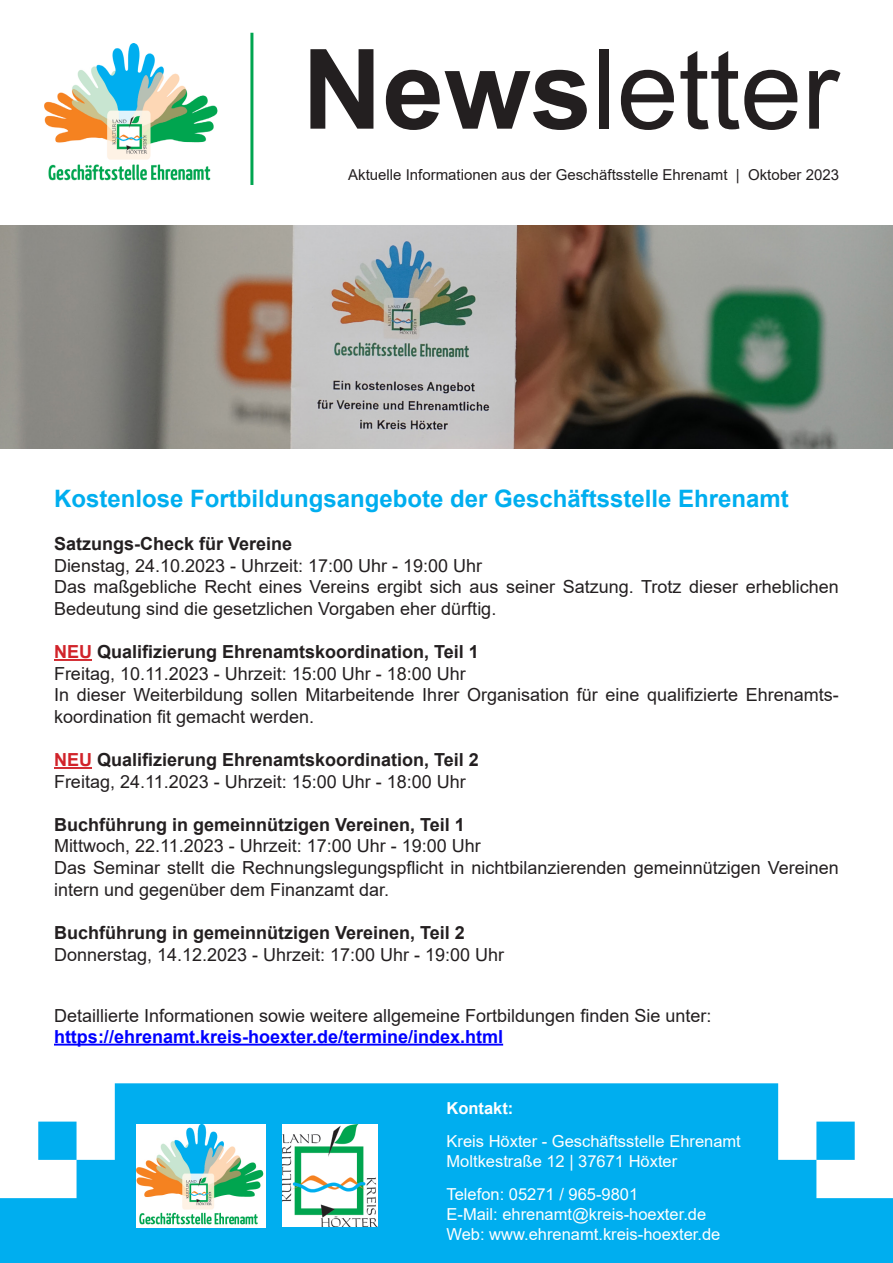
<style>
.page{position:relative;width:893px;height:1263px;background:#fff}
.page>*{position:absolute;margin:0;border:0;box-sizing:border-box;transform-origin:0 0}
.t1{font:111px "Arial";color:#231f20}
.t2{font:700 24px "Arial";color:#00aeef}
.t3{font:18px/21.6px "Arial";color:#231f20}
.t4{font:700 18px "Arial";color:#231f20}
.t5{font:700 18px "Arial";color:#00f}
.t6{font:16.5px/33.3px "Arial";color:#fff}
.t7{font:15px "Arial";color:#231f20}
.s1{font-weight:700}
.s2{color:#d1232a}
</style>
<div class="page">
<hr style="left:250px;top:33px;width:3px;height:152px;background:#00a550">
<img style="left:45px;top:44px;width:173px;height:137px">
<hr style="left:54px;top:659px;width:38px;height:2px;background:#d1232a">
<hr style="left:54px;top:767px;width:38px;height:2px;background:#d1232a">
<hr style="left:54px;top:1044px;width:449px;height:1px;background:#00f">
<img style="left:0;top:225px;width:893px;height:224px">
<svg style="left:0;top:1083px;width:893px;height:180px;background:#26baf1"></svg>
<img style="left:282px;top:1124px;width:96px;height:103px">
<img style="left:137px;top:1124px;width:129px;height:103px">
<p class="t1" style="left:302px;top:13px;width:538px"><span class="s1">News</span>letter</p>
<p class="t7" style="left:348px;top:164px;width:492px">Aktuelle Informationen aus der Geschäftsstelle Ehrenamt | Oktober 2023</p>
<p class="t2" style="left:54px;top:481px;width:736px">Kostenlose Fortbildungsangebote der Geschäftsstelle Ehrenamt</p>
<p class="t4" style="left:54px;top:531px;width:240px">Satzungs-Check für Vereine</p>
<p class="t3" style="left:54px;top:554px;width:430px">Dienstag, 24.10.2023 - Uhrzeit: 17:00 Uhr - 19:00 Uhr</p>
<p class="t3" style="left:54px;top:576px;width:786px">Das maßgebliche Recht eines Vereins ergibt sich aus seiner Satzung. Trotz dieser erheblichen<br>Bedeutung sind die gesetzlichen Vorgaben eher dürftig.</p>
<p class="t4" style="left:54px;top:639px;width:426px"><span class="s2">NEU</span> Qualifizierung Ehrenamtskoordination, Teil 1</p>
<p class="t3" style="left:54px;top:662px;width:413px">Freitag, 10.11.2023 - Uhrzeit: 15:00 Uhr - 18:00 Uhr</p>
<p class="t3" style="left:54px;top:684px;width:786px">In dieser Weiterbildung sollen Mitarbeitende Ihrer Organisation für eine qualifizierte Ehrenamts&shy;koordination fit gemacht werden.</p>
<p class="t4" style="left:54px;top:747px;width:426px"><span class="s2">NEU</span> Qualifizierung Ehrenamtskoordination, Teil 2</p>
<p class="t3" style="left:54px;top:770px;width:413px">Freitag, 24.11.2023 - Uhrzeit: 15:00 Uhr - 18:00 Uhr</p>
<p class="t4" style="left:54px;top:812px;width:412px">Buchführung in gemeinnützigen Vereinen, Teil 1</p>
<p class="t3" style="left:54px;top:835px;width:428px">Mittwoch, 22.11.2023 - Uhrzeit: 17:00 Uhr - 19:00 Uhr</p>
<p class="t3" style="left:54px;top:857px;width:786px">Das Seminar stellt die Rechnungslegungspflicht in nichtbilanzierenden gemeinnützigen Vereinen intern und gegenüber dem Finanzamt dar.</p>
<p class="t4" style="left:54px;top:920px;width:412px">Buchführung in gemeinnützigen Vereinen, Teil 2</p>
<p class="t3" style="left:54px;top:943px;width:452px">Donnerstag, 14.12.2023 - Uhrzeit: 17:00 Uhr - 19:00 Uhr</p>
<p class="t3" style="left:54px;top:1004px;width:659px">Detaillierte Informationen sowie weitere allgemeine Fortbildungen finden Sie unter:</p>
<p class="t5" style="left:54px;top:1024px;width:451px">https://ehrenamt.kreis-hoexter.de/termine/index.html</p>
<p class="t6" style="left:446px;top:1091px;width:296px"><span class="s1">Kontakt:<br></span>Kreis Höxter - Geschäftsstelle Ehrenamt</p>
<p class="t6" style="left:446px;top:1144px;width:232px">Moltkestraße 12 | 37671 Höxter<br>Telefon: 05271 / 965-9801</p>
<p class="t6" style="left:446px;top:1197px;width:261px">E-Mail: ehrenamt@kreis-hoexter.de</p>
<p class="t6" style="left:446px;top:1217px;width:275px">Web: www.ehrenamt.kreis-hoexter.de</p>
</div>
